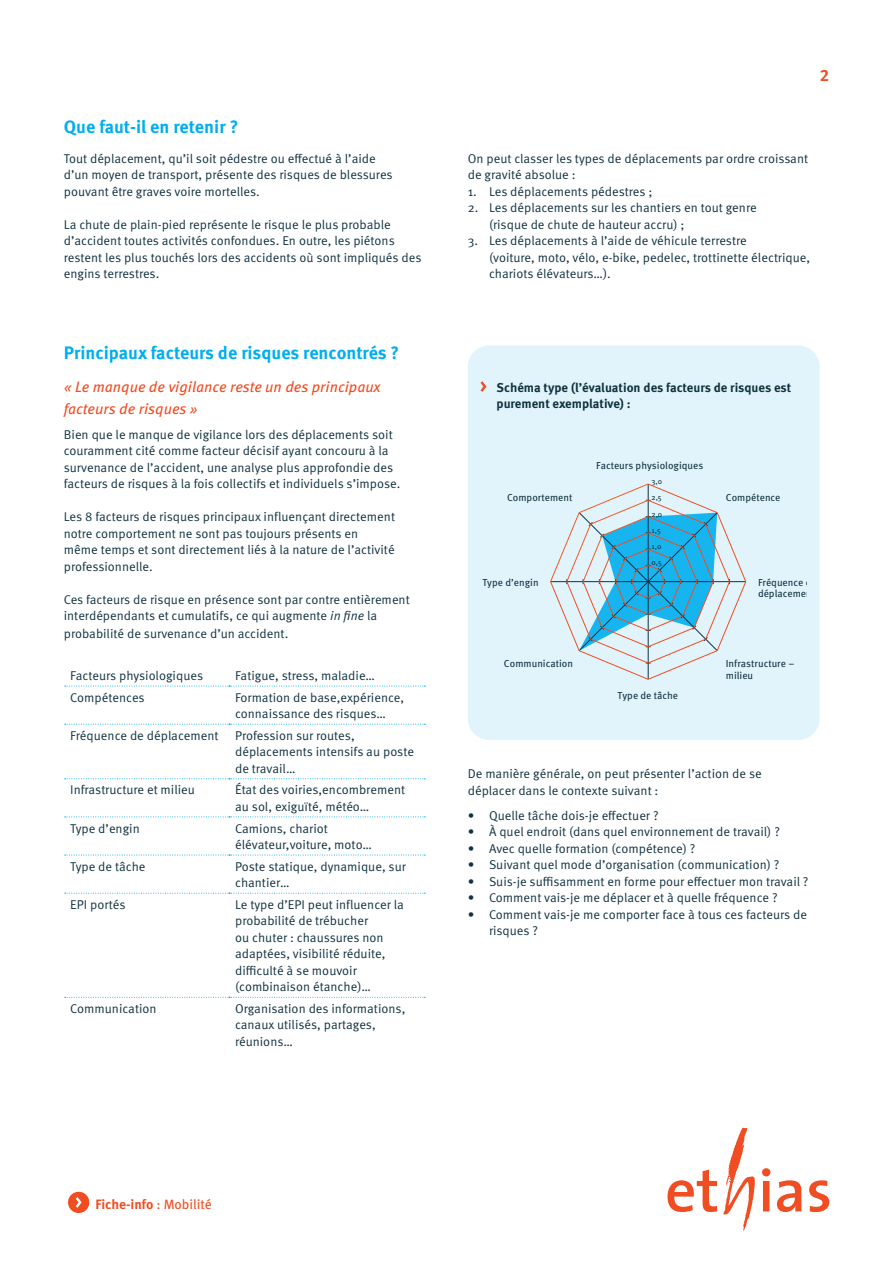
<style>
.page{position:relative;width:893px;height:1263px;background:#fff}
.page>*{position:absolute;margin:0;border:0;box-sizing:border-box;transform-origin:0 0}
.t1{font:700 18px "Meta Pro";color:#00aeef}
.t2{font:700 16.5px "Meta Pro";color:#f04d22}
.t3{font:italic 15px/21.6px "Meta Pro";color:#f04d22}
.t4{font:700 13.5px "Meta Pro";color:#f04d22}
.t5{font:12.75px/16.5px "Meta Pro Norm";color:#113240}
.t6{font:700 12.75px/16.5px "Meta Pro";color:#113240}
.t7{font:10.2px/11.4px "Meta Pro";color:#113240}
.t8{font:7.65px "Meta Pro";color:#113240}
.s1{font-family:"Meta Pro Norm Ita"}
.s2{font-weight:400}
</style>
<div class="page">
<div style="left:468px;top:345px;width:352px;height:395px;background:#e1f4fc;border-radius:21px"></div>
<div style="left:68px;top:1192px;width:21px;height:21px;background:#f04d22;border-radius:50%"></div>
<svg style="left:76px;top:1197px;width:6px;height:11px"></svg>
<svg style="left:480px;top:381px;width:6px;height:11px"></svg>
<svg style="left:550px;top:484px;width:196px;height:196px"></svg>
<svg style="left:65px;top:686px;width:360px;height:1px"></svg>
<svg style="left:65px;top:724px;width:360px;height:1px"></svg>
<svg style="left:65px;top:778px;width:360px;height:1px"></svg>
<svg style="left:65px;top:816px;width:360px;height:1px"></svg>
<svg style="left:65px;top:855px;width:360px;height:1px"></svg>
<svg style="left:65px;top:893px;width:360px;height:1px"></svg>
<svg style="left:65px;top:997px;width:360px;height:1px"></svg>
<svg style="left:723px;top:1127px;width:32px;height:104px"></svg>
<svg style="left:667px;top:1169px;width:50px;height:43px"></svg>
<svg style="left:762px;top:1168px;width:8px;height:43px"></svg>
<svg style="left:777px;top:1180px;width:25px;height:32px"></svg>
<svg style="left:809px;top:1180px;width:20px;height:32px"></svg>
<h1 class="t1" style="left:64px;top:112px;width:176px">Que faut-il en retenir ?</h1>
<p class="t5" style="left:64px;top:149px;width:330px">Tout déplacement, qu’il soit pédestre ou effectué à l’aide d’un moyen de transport, présente des risques de blessures pouvant être graves voire mortelles.</p>
<p class="t5" style="left:64px;top:215px;width:359px">La chute de plain-pied représente le risque le plus probable d’accident toutes activités confondues. En outre, les piétons restent les plus touchés lors des accidents où sont impliqués des engins terrestres.</p>
<h1 class="t1" style="left:64px;top:339px;width:337px">Principaux facteurs de risques rencontrés ?</h1>
<p class="t3" style="left:64px;top:375px;width:318px">« Le manque de vigilance reste un des principaux facteurs de risques »</p>
<p class="t5" style="left:64px;top:425px;width:338px">Bien que le manque de vigilance lors des déplacements soit couramment cité comme facteur décisif ayant concouru à la survenance de l’accident, une analyse plus approfondie des facteurs de risques à la fois collectifs et individuels s’impose.</p>
<p class="t5" style="left:64px;top:507px;width:333px">Les 8 facteurs de risques principaux influençant directement notre comportement ne sont pas toujours présents en même temps et sont directement liés à la nature de l’activité professionnelle.</p>
<p class="t5" style="left:64px;top:590px;width:348px">Ces facteurs de risque en présence sont par contre entièrement interdépendants et cumulatifs, ce qui augmente <span class="s1">in fine</span> la</p>
<p class="t5" style="left:64px;top:624px;width:226px">probabilité de survenance d’un accident.</p>
<p class="t5" style="left:70px;top:667px;width:134px">Facteurs physiologiques</p>
<p class="t5" style="left:235px;top:667px;width:142px">Fatigue, stress, maladie…</p>
<p class="t5" style="left:70px;top:688px;width:76px">Compétences</p>
<p class="t5" style="left:235px;top:688px;width:171px">Formation de base,expérience, connaissance des risques…</p>
<p class="t5" style="left:70px;top:726px;width:150px">Fréquence de déplacement</p>
<p class="t5" style="left:235px;top:726px;width:180px">Profession sur routes, déplacements intensifs au poste de travail…</p>
<p class="t5" style="left:70px;top:781px;width:126px">Infrastructure et milieu</p>
<p class="t5" style="left:235px;top:781px;width:172px">État des voiries,encombrement au sol, exiguïté, météo…</p>
<p class="t5" style="left:70px;top:819px;width:71px">Type d’engin</p>
<p class="t5" style="left:235px;top:819px;width:138px">Camions, chariot élévateur,voiture, moto…</p>
<p class="t5" style="left:70px;top:857px;width:77px">Type de tâche</p>
<p class="t5" style="left:235px;top:857px;width:172px">Poste statique, dynamique, sur chantier…</p>
<p class="t5" style="left:70px;top:895px;width:57px">EPI portés</p>
<p class="t5" style="left:235px;top:895px;width:170px">Le type d’EPI peut influencer la probabilité de trébucher<br>ou chuter : chaussures non adaptées, visibilité réduite, difficulté à se mouvoir (combinaison étanche)…</p>
<p class="t5" style="left:70px;top:999px;width:88px">Communication</p>
<p class="t5" style="left:235px;top:999px;width:172px">Organisation des informations, canaux utilisés, partages, réunions…</p>
<p class="t2" style="left:820px;top:62px;width:11px">2</p>
<p class="t5" style="left:468px;top:149px;width:342px">On peut classer les types de déplacements par ordre croissant de gravité absolue :</p>
<p class="t5" style="left:468px;top:182px;width:186px">1. Les déplacements pédestres ;</p>
<p class="t5" style="left:489px;top:199px;width:269px;text-indent:-21px">2. Les déplacements sur les chantiers en tout genre (risque de chute de hauteur accru) ;</p>
<p class="t5" style="left:489px;top:232px;width:323px;text-indent:-21px">3. Les déplacements à l’aide de véhicule terrestre<br>(voiture, moto, vélo, e-bike, pedelec, trottinette électrique, chariots élévateurs…).</p>
<p class="t6" style="left:497px;top:378px;width:296px">Schéma type (l’évaluation des facteurs de risques est purement exemplative) :</p>
<p class="t7" style="left:596px;top:459px;width:109px">Facteurs physiologiques</p>
<p class="t7" style="left:507px;top:491px;width:67px">Comportement</p>
<p class="t8" style="left:651px;top:475px;width:12px">3,0</p>
<p class="t8" style="left:651px;top:492px;width:12px">2,5</p>
<p class="t8" style="left:651px;top:508px;width:12px">2,0</p>
<p class="t8" style="left:651px;top:524px;width:11px">1,5</p>
<p class="t8" style="left:651px;top:541px;width:11px">1,0</p>
<p class="t8" style="left:651px;top:557px;width:12px">0,5</p>
<p class="t7" style="left:726px;top:491px;width:56px">Compétence</p>
<p class="t7" style="left:482px;top:576px;width:58px">Type d’engin</p>
<p class="t7" style="left:504px;top:657px;width:71px">Communication</p>
<p class="t7" style="left:618px;top:689px;width:62px">Type de tâche</p>
<p class="t7" style="left:758px;top:576px;width:60px">Fréquence de déplacement</p>
<p class="t7" style="left:726px;top:657px;width:70px">Infrastructure – milieu</p>
<p class="t5" style="left:468px;top:764px;width:296px">De manière générale, on peut présenter l’action de se déplacer dans le contexte suivant :</p>
<p class="t5" style="left:468px;top:806px;width:192px">• Quelle tâche dois-je effectuer ?</p>
<p class="t5" style="left:468px;top:822px;width:314px">• À quel endroit (dans quel environnement de travail) ?</p>
<p class="t5" style="left:468px;top:839px;width:229px">• Avec quelle formation (compétence) ?</p>
<p class="t5" style="left:468px;top:855px;width:313px">• Suivant quel mode d’organisation (communication) ?</p>
<p class="t5" style="left:468px;top:872px;width:342px">• Suis-je suffisamment en forme pour effectuer mon travail ?</p>
<p class="t5" style="left:468px;top:888px;width:311px">• Comment vais-je me déplacer et à quelle fréquence ?</p>
<p class="t5" style="left:489px;top:905px;width:320px;text-indent:-21px">• Comment vais-je me comporter face à tous ces facteurs de risques ?</p>
<p class="t4" style="left:95px;top:1193px;width:118px">Fiche-info <span class="s2">: Mobilité</span></p>
</div>
